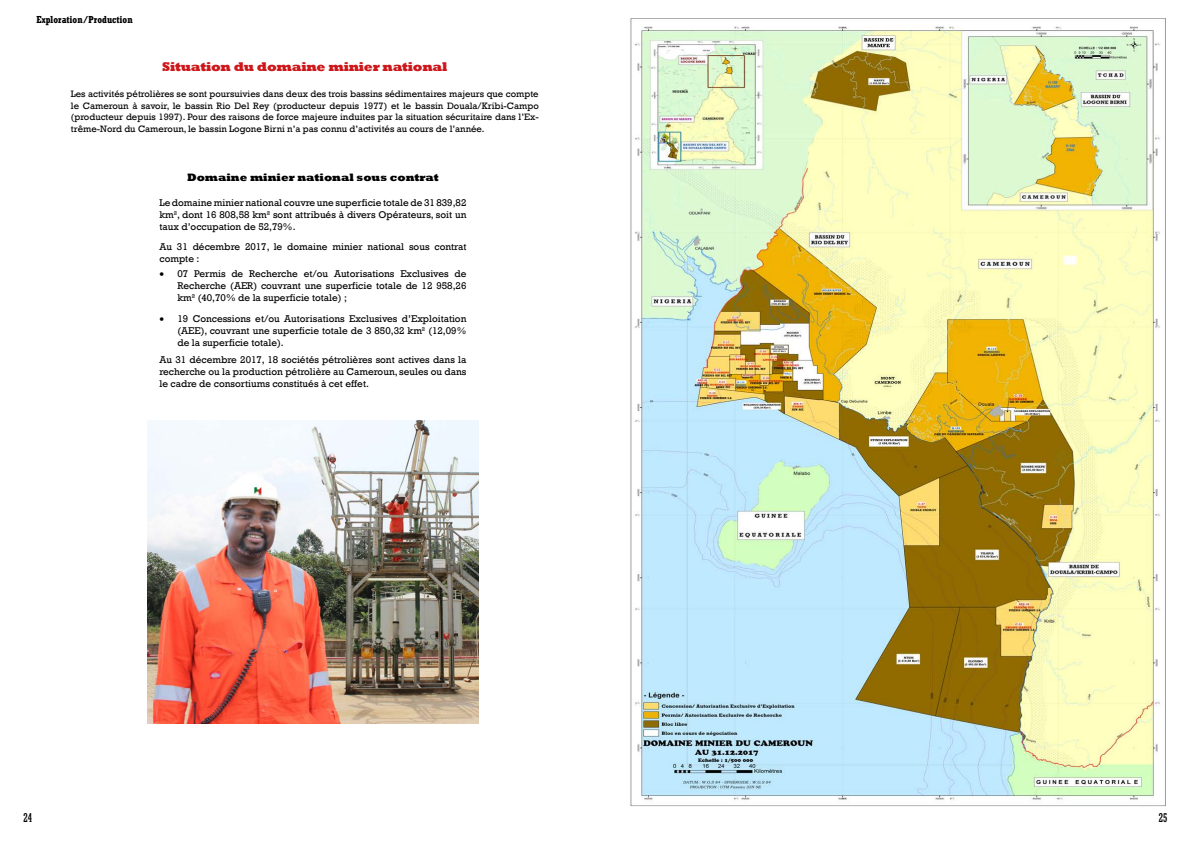
<style>
.page{position:relative;width:1191px;height:842px;background:#fff}
.page>*{position:absolute;margin:0;border:0;box-sizing:border-box;transform-origin:0 0}
.t1{font:800 13px "Rockwell";letter-spacing:-.02em;color:#cd171a}
.t2{font:condensed 12px "Rockwell";color:#000}
.t3{font:800 11px "Rockwell";color:#000}
.t4{font:10px/12px "Rockwell";color:#000;text-align:justify}
.t5{font:700 condensed 10px "Rockwell";color:#000}
.t6{font:9.5px/11.4px "Rockwell";color:#000;text-align:justify}
</style>
<div class="page">
<img style="left:148px;top:421px;width:330px;height:302px">
<img style="left:630px;top:18px;width:536px;height:789px">
<p class="t5" style="left:37px;top:14px;width:98px">Exploration/Production</p>
<h1 class="t1" style="left:162px;top:59px;width:286px">Situation du domaine minier national</h1>
<p class="t6" style="left:71px;top:89px;width:469px">Les activités pétrolières se sont poursuivies dans deux des trois bassins sédimentaires majeurs que compte le Cameroun à savoir, le bassin Rio Del Rey (producteur depuis 1977) et le bassin Douala/Kribi-Campo (producteur depuis 1997). Pour des raisons de force majeure induites par la situation sécuritaire dans l’Ex&shy;trême-Nord du Cameroun, le bassin Logone Birni n’a pas connu d’activités au cours de l’année.</p>
<p class="t3" style="left:187px;top:170px;width:253px">Domaine minier national sous contrat</p>
<p class="t4" style="left:159px;top:197px;width:308px">Le domaine minier national couvre une superficie totale de 31 839,82 km², dont 16 808,58 km² sont attribués à divers Opérateurs, soit un taux d’occupation de 52,79%.</p>
<p class="t4" style="left:159px;top:241px;width:308px">Au 31 décembre 2017, le domaine minier national sous contrat compte :</p>
<p class="t4" style="left:177px;top:268px;width:290px;text-indent:-18px">• 07 Permis de Recherche et/ou Autorisations Exclusives de Recherche (AER) couvrant une superficie totale de 12 958,26 km² (40,70% de la superficie totale) ;</p>
<p class="t4" style="left:177px;top:312px;width:290px;text-indent:-18px">• 19 Concessions et/ou Autorisations Exclusives d’Exploitation (AEE), couvrant une superficie totale de 3 850,32 km² (12,09% de la superficie totale).</p>
<p class="t4" style="left:159px;top:354px;width:308px">Au 31 décembre 2017, 18 sociétés pétrolières sont actives dans la recherche ou la production pétrolière au Cameroun, seules ou dans le cadre de consortiums constitués à cet effet.</p>
<p class="t2" style="left:23px;top:810px;width:10px">24</p>
<p class="t2" style="left:1158px;top:810px;width:10px">25</p>
</div>
